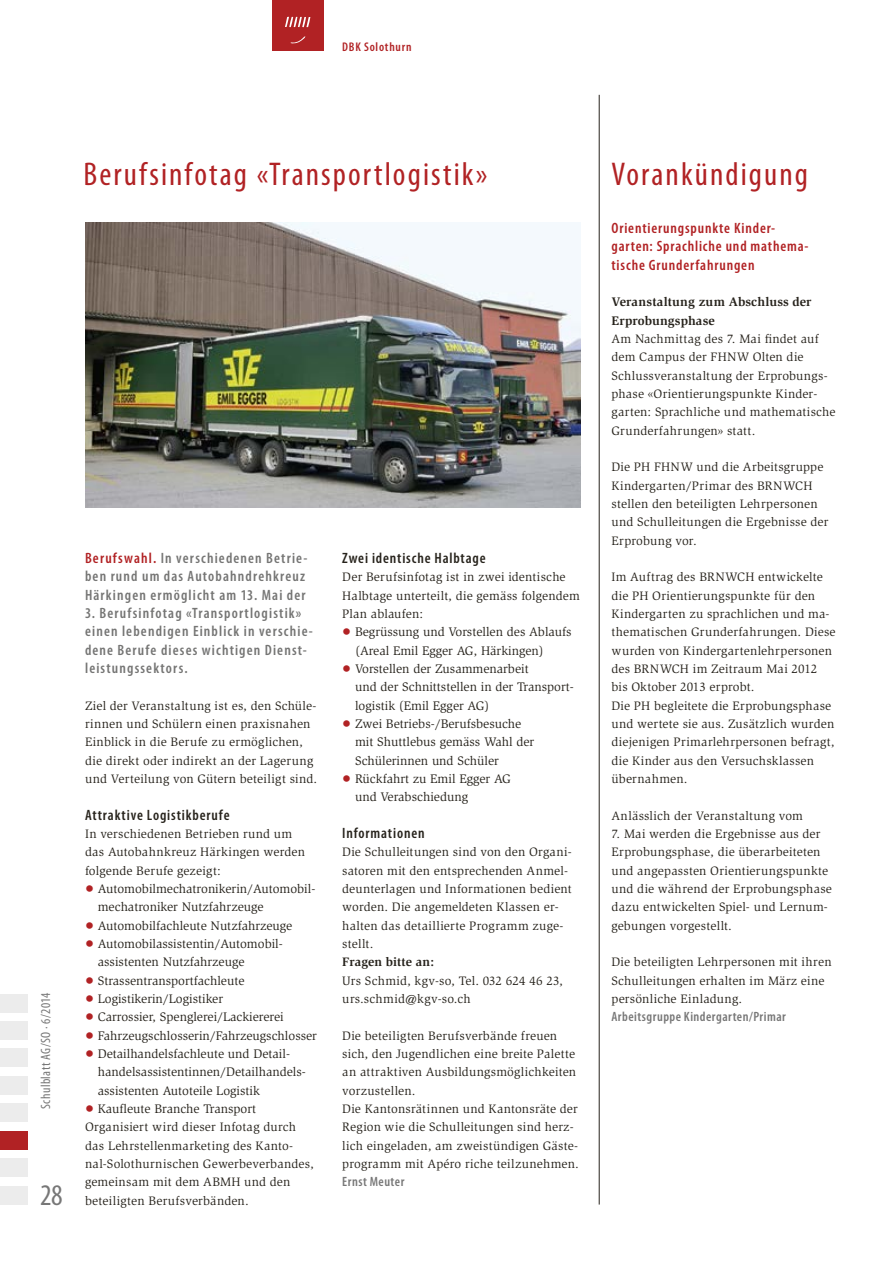
<style>
.page{position:relative;width:893px;height:1263px;background:#fff}
.page>*{position:absolute;margin:0;border:0;box-sizing:border-box;transform-origin:0 0}
.t1{font:condensed 33px "Myriad Pro";letter-spacing:.065em;color:#b12224}
.t2{font:condensed 30px "Myriad Pro";color:#777}
.t3{font:600 condensed 15px/18.3px "Myriad Pro";letter-spacing:.075em;color:#757574}
.t4{font:600 condensed 15px/18.3px "Myriad Pro";letter-spacing:.055em;color:#b12224}
.t5{font:600 condensed 15px "Myriad Pro";letter-spacing:.055em;color:#27231c}
.t6{font:600 condensed 13.5px "Myriad Pro";letter-spacing:.035em;color:#777}
.t7{font:condensed 13.5px "Myriad Pro";letter-spacing:.03em;color:#777}
.t8{font:12.75px/18.3px "Slimbach Std";color:#27231c}
.t9{font:700 12.75px/18.3px "Slimbach Std";letter-spacing:.01em;color:#27231c}
.t10{font:12.6px/18.3px "Slimbach Std";letter-spacing:.015em;color:#27231c}
.t11{font:700 12.6px "Slimbach Std";letter-spacing:.005em;color:#27231c}
.t12{font:600 condensed 12.6px "Myriad Pro";letter-spacing:.06em;color:#b12224}
.s1{color:#b12224}
.s2{font-size:18px;color:#b12224}
</style>
<div class="page">
<div style="left:272px;top:0;width:51px;height:51px;background:#b12224"></div>
<div style="left:0;top:1021px;width:28px;height:18px;background:#ececec"></div>
<div style="left:0;top:994px;width:28px;height:18px;background:#ececec"></div>
<div style="left:0;top:1048px;width:28px;height:19px;background:#ececec"></div>
<div style="left:0;top:1076px;width:28px;height:18px;background:#ececec"></div>
<div style="left:0;top:1103px;width:28px;height:19px;background:#ececec"></div>
<div style="left:0;top:1186px;width:28px;height:18px;background:#ececec"></div>
<div style="left:0;top:1158px;width:28px;height:19px;background:#ececec"></div>
<svg style="left:290px;top:36px;width:15px;height:7px"></svg>
<svg style="left:285px;top:17px;width:25px;height:10px"></svg>
<div style="left:0;top:1131px;width:28px;height:18px;background:#b12224"></div>
<img style="left:85px;top:223px;width:495px;height:285px">
<hr style="left:599px;top:95px;width:1px;height:1109px;background:#27231c">
<p class="t12" style="left:342px;top:39px;width:71px">DBK Solothurn</p>
<p class="t7" style="left:38px;top:1109px;width:118px;rotate:-90deg">Schulblatt AG/SO · 6/2014</p>
<h2 class="t2" style="left:40px;top:1176px;width:24px">28</h2>
<h1 class="t1" style="left:83px;top:154px;width:406px">Berufsinfotag «Transportlogistik»</h1>
<h1 class="t1" style="left:611px;top:154px;width:198px">Vorankündigung</h1>
<p class="t3" style="left:85px;top:548px;width:224px"><span class="s1">Berufswahl.</span> In verschiedenen Betrie&shy;ben rund um das Autobahndrehkreuz<br>Härkingen ermöglicht am 13. Mai der</p>
<p class="t3" style="left:85px;top:603px;width:229px">3. Berufsinfotag «Transportlogistik» einen lebendigen Einblick in verschie&shy;dene Berufe dieses wichtigen Dienst&shy;leistungssektors.</p>
<p class="t10" style="left:85px;top:696px;width:234px">Ziel der Veranstaltung ist es, den Schüle&shy;rinnen und Schülern einen praxisnahen Einblick in die Berufe zu ermöglichen, die direkt oder indirekt an der Lagerung und Verteilung von Gütern beteiligt sind.</p>
<p class="t5" style="left:85px;top:805px;width:146px">Attraktive Logistikberufe</p>
<p class="t10" style="left:85px;top:825px;width:221px">In verschiedenen Betrieben rund um das Autobahnkreuz Härkingen werden folgende Berufe gezeigt:</p>
<p class="t8" style="left:98px;top:879px;width:219px;text-indent:-13px"><span class="s2">•</span> Automobilmechatronikerin/Automobil&shy;mechatroniker Nutzfahrzeuge</p>
<p class="t8" style="left:85px;top:916px;width:209px"><span class="s2">•</span> Automobilfachleute Nutzfahrzeuge</p>
<p class="t8" style="left:98px;top:934px;width:187px;text-indent:-13px"><span class="s2">•</span> Automobilassistentin/Automobil&shy;assistenten Nutzfahrzeuge</p>
<p class="t8" style="left:85px;top:971px;width:161px"><span class="s2">•</span> Strassentransportfachleute</p>
<p class="t8" style="left:85px;top:989px;width:140px"><span class="s2">•</span> Logistikerin/Logistiker</p>
<p class="t8" style="left:85px;top:1008px;width:200px"><span class="s2">•</span> Carrossier, Spenglerei/Lackiererei</p>
<p class="t8" style="left:85px;top:1026px;width:233px"><span class="s2">•</span> Fahrzeugschlosserin/Fahrzeugschlosser</p>
<p class="t8" style="left:98px;top:1044px;width:210px;text-indent:-13px"><span class="s2">•</span> Detailhandelsfachleute und Detail&shy;handelsassistentinnen/Detailhandels&shy;assistenten Autoteile Logistik</p>
<p class="t8" style="left:85px;top:1099px;width:173px"><span class="s2">•</span> Kaufleute Branche Transport</p>
<p class="t10" style="left:85px;top:1118px;width:230px">Organisiert wird dieser Infotag durch das Lehrstellenmarketing des Kanto&shy;nal-Solothurnischen Gewerbeverbandes, gemeinsam mit dem ABMH und den beteiligten Berufsverbänden.</p>
<p class="t5" style="left:342px;top:549px;width:145px">Zwei identische Halbtage</p>
<p class="t10" style="left:342px;top:568px;width:239px">Der Berufsinfotag ist in zwei identische<br>Halbtage unterteilt, die gemäss folgendem<br>Plan ablaufen:</p>
<p class="t8" style="left:355px;top:623px;width:218px;text-indent:-13px"><span class="s2">•</span> Begrüssung und Vorstellen des Ablaufs (Areal Emil Egger AG, Härkingen)</p>
<p class="t8" style="left:355px;top:660px;width:220px;text-indent:-13px"><span class="s2">•</span> Vorstellen der Zusammenarbeit<br>und der Schnittstellen in der Transport&shy;logistik (Emil Egger AG)</p>
<p class="t8" style="left:355px;top:714px;width:181px;text-indent:-13px"><span class="s2">•</span> Zwei Betriebs-/Berufsbesuche mit Shuttlebus gemäss Wahl der<br>Schülerinnen und Schüler</p>
<p class="t8" style="left:355px;top:769px;width:157px;text-indent:-13px"><span class="s2">•</span> Rückfahrt zu Emil Egger AG und Verabschiedung</p>
<p class="t5" style="left:342px;top:824px;width:84px">Informationen</p>
<p class="t10" style="left:342px;top:843px;width:231px">Die Schulleitungen sind von den Organi&shy;satoren mit den entsprechenden Anmel&shy;deunterlagen und Informationen bedient worden. Die angemeldeten Klassen er&shy;halten das detaillierte Programm zuge&shy;stellt.</p>
<p class="t11" style="left:342px;top:954px;width:93px">Fragen bitte an:</p>
<p class="t10" style="left:342px;top:971px;width:222px">Urs Schmid, kgv-so, Tel. 032 624 46 23, urs.schmid@kgv-so.ch</p>
<p class="t10" style="left:342px;top:1026px;width:238px">Die beteiligten Berufsverbände freuen sich, den Jugendlichen eine breite Palette an attraktiven Ausbildungsmöglichkeiten vorzustellen.<br>Die Kantonsrätinnen und Kantonsräte der Region wie die Schulleitungen sind herz&shy;lich eingeladen, am zweistündigen Gäste&shy;programm mit Apéro riche teilzunehmen.</p>
<p class="t6" style="left:342px;top:1173px;width:64px">Ernst Meuter</p>
<p class="t4" style="left:611px;top:219px;width:198px">Orientierungspunkte Kinder&shy;garten: Sprachliche und mathema&shy;tische Grunderfahrungen</p>
<p class="t9" style="left:611px;top:293px;width:202px">Veranstaltung zum Abschluss der<br>Erprobungsphase</p>
<p class="t10" style="left:611px;top:330px;width:226px">Am Nachmittag des 7. Mai findet auf dem Campus der FHNW Olten die Schlussveranstaltung der Erprobungs&shy;phase «Orientierungspunkte Kinder&shy;garten: Sprachliche und mathematische Grunderfahrungen» statt.</p>
<p class="t10" style="left:611px;top:458px;width:218px">Die PH FHNW und die Arbeitsgruppe<br>Kindergarten/Primar des BRNWCH stellen den beteiligten Lehrpersonen und Schulleitungen die Ergebnisse der<br>Erprobung vor.</p>
<p class="t10" style="left:611px;top:568px;width:226px">Im Auftrag des BRNWCH entwickelte die PH Orientierungspunkte für den Kindergarten zu sprachlichen und ma&shy;thematischen Grunderfahrungen. Diese wurden von Kindergartenlehrpersonen des BRNWCH im Zeitraum Mai 2012 bis Oktober 2013 erprobt.<br>Die PH begleitete die Erprobungsphase und wertete sie aus. Zusätzlich wurden diejenigen Primarlehrpersonen befragt, die Kinder aus den Versuchsklassen übernahmen.</p>
<p class="t10" style="left:611px;top:806px;width:193px">Anlässlich der Veranstaltung vom</p>
<p class="t10" style="left:611px;top:825px;width:222px">7. Mai werden die Ergebnisse aus der Erprobungsphase, die überarbeiteten und angepassten Orientierungspunkte und die während der Erprobungsphase dazu entwickelten Spiel- und Lernum&shy;gebungen vorgestellt.</p>
<p class="t10" style="left:611px;top:953px;width:222px">Die beteiligten Lehrpersonen mit ihren<br>Schulleitungen erhalten im März eine persönliche Einladung.</p>
<p class="t6" style="left:611px;top:1008px;width:176px">Arbeitsgruppe Kindergarten/Primar</p>
</div>
